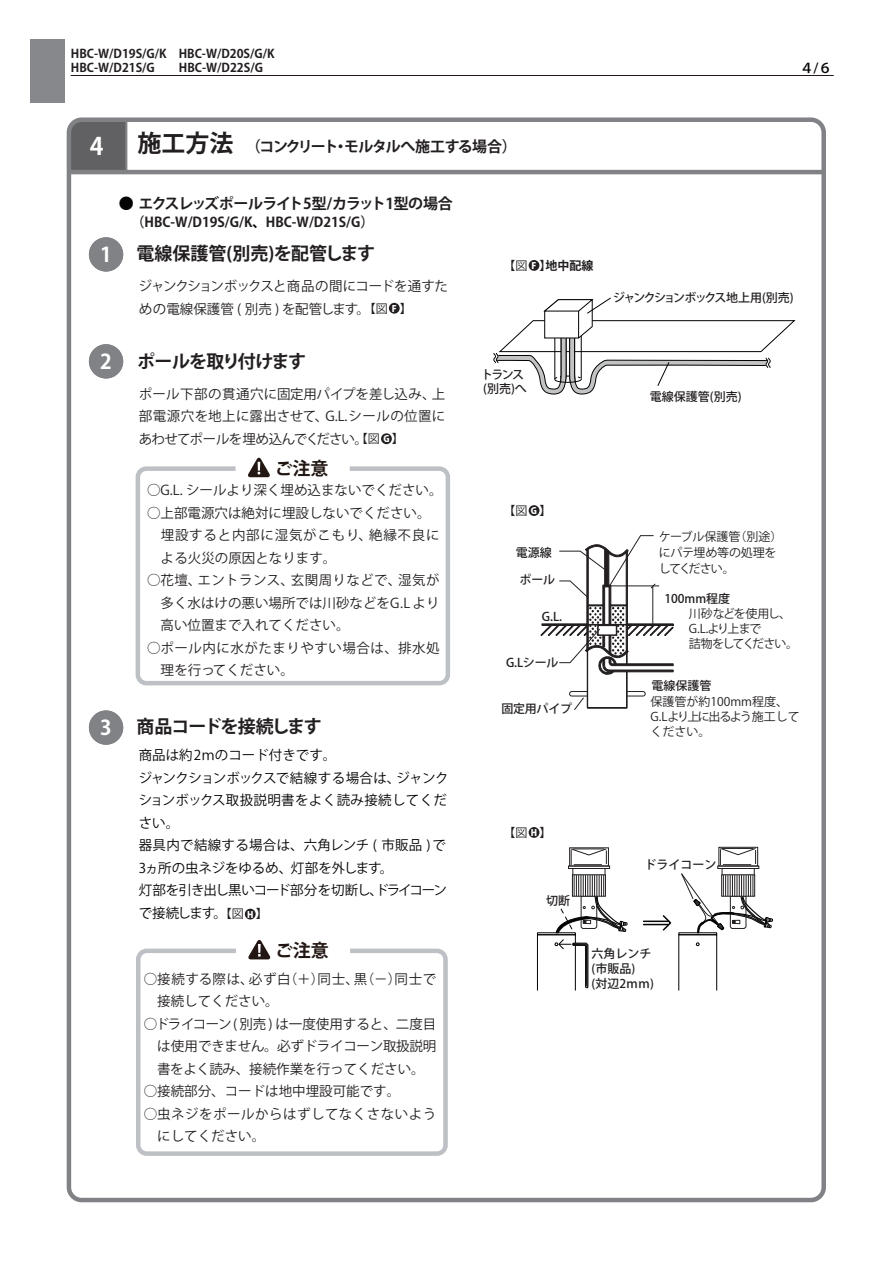
<style>
.page{position:relative;width:893px;height:1263px;background:#fff}
.page>*{position:absolute;margin:0;border:0;box-sizing:border-box;transform-origin:0 0}
.t1{font:700 24px "Koz Go Pro";color:#231f20}
.t2{font:700 24px "Koz Go Pro";color:#fff}
.t3{font:700 20.25px "Koz Go Pro";color:#fff}
.t4{font:700 18px "Koz Go Pro";color:#231f20}
.t5{font:700 18px "Koz Go Pro";letter-spacing:-.07em;color:#231f20}
.t6{font:700 18px "Koz Go Pro";letter-spacing:-.05em;color:#231f20}
.t7{font:700 18px "Koz Go Pro";letter-spacing:-.01em;color:#221713}
.t8{font:700 15px "Koz Go Pro";letter-spacing:-.04em;color:#231f20}
.t9{font:700 15px "Koz Go Pro";letter-spacing:-.08em;color:#231f20}
.t10{font:13.5px/22.5px "Koz Go Pro";color:#231f20;text-align:justify}
.t11{font:13.5px/22.5px "Koz Go Pro";letter-spacing:-.005em;color:#030303}
.t12{font:13.5px/22.5px "Koz Go Pro";letter-spacing:.035em;color:#231f20}
.t13{font:13.5px/22.5px "Koz Go Pro";letter-spacing:.02em;color:#231f20}
.t14{font:700 13.5px "Koz Go Pro";color:#231f20}
.t15{font:13.5px "Koz Go Pro";letter-spacing:.055em;color:#231f20}
.t16{font:500 13.5px "Koz Go Pro";color:#070304}
.t17{font:500 12px/15px "Koz Go Pro";color:#231f20}
.t18{font:700 12px/13.5px "Koz Go Pro";color:#231f20}
.t19{font:12px/15.8px "Koz Go Pro";letter-spacing:-.035em;color:#231f20}
.t20{font:12px/15px "Koz Go Pro";color:#231f20}
.t21{font:12px/15px "Koz Go Pro";letter-spacing:-.12em;color:#231f20}
.t22{font:500 12px "Koz Go Pro";letter-spacing:-.14em;color:#231f20}
.t23{font:800 9px "Koz Go Pro";color:#fff}
.s1{font-weight:800;color:#030303}
.s2{color:#030303}
</style>
<div class="page">
<svg style="left:644px;top:915px;width:28px;height:16px"></svg>
<div style="left:537px;top:934px;width:39px;height:56px;border:1px solid #030303"></div>
<svg style="left:554px;top:939px;width:34px;height:49px"></svg>
<div style="left:679px;top:934px;width:38px;height:56px;border:1px solid #030303"></div>
<svg style="left:696px;top:942px;width:4px;height:4px"></svg>
<svg style="left:248px;top:940px;width:23px;height:19px"></svg>
<div style="left:136px;top:948px;width:312px;height:208px;border:4px solid #bdc0c4;border-radius:9px"></div>
<svg style="left:248px;top:457px;width:22px;height:20px"></svg>
<div style="left:136px;top:466px;width:314px;height:219px;border:4px solid #bdc0c4;border-radius:9px"></div>
<div style="left:90px;top:238px;width:32px;height:32px;background:#808285;border-radius:50%"></div>
<div style="left:89px;top:237px;width:34px;height:35px;border:2px solid #808285;border-radius:50%"></div>
<div style="left:90px;top:345px;width:32px;height:32px;background:#808285;border-radius:50%"></div>
<div style="left:89px;top:344px;width:34px;height:34px;border:2px solid #808285;border-radius:50%"></div>
<div style="left:90px;top:711px;width:32px;height:33px;background:#808285;border-radius:50%"></div>
<div style="left:89px;top:710px;width:34px;height:35px;border:2px solid #808285;border-radius:50%"></div>
<div style="left:72px;top:122px;width:56px;height:48px;background:#616164"></div>
<div style="left:67px;top:117px;width:759px;height:1085px;border:4px solid #808285;border-radius:13px"></div>
<hr style="left:69px;top:170px;width:755px;height:4px;background:#808285">
<div style="left:30px;top:39px;width:34px;height:64px;background:#86888b"></div>
<hr style="left:71px;top:75px;width:763px;height:1px;background:#211814">
<div style="left:529px;top:260px;width:10px;height:11px;background:#231f20;border-radius:50%"></div>
<div style="left:529px;top:505px;width:10px;height:11px;background:#231f20;border-radius:50%"></div>
<div style="left:529px;top:827px;width:10px;height:11px;background:#231f20;border-radius:50%"></div>
<div style="left:245px;top:909px;width:11px;height:10px;background:#231f20;border-radius:50%"></div>
<div style="left:381px;top:433px;width:11px;height:11px;background:#231f20;border-radius:50%"></div>
<div style="left:389px;top:303px;width:11px;height:11px;background:#231f20;border-radius:50%"></div>
<div style="left:569px;top:847px;width:40px;height:19px;border:1px solid #231f20"></div>
<svg style="left:571px;top:848px;width:36px;height:17px"></svg>
<div style="left:568px;top:866px;width:42px;height:3px;border:1px solid #231f20"></div>
<div style="left:573px;top:868px;width:32px;height:7px;border:1px solid #231f20"></div>
<svg style="left:556px;top:875px;width:72px;height:58px"></svg>
<div style="left:719px;top:847px;width:39px;height:19px;border:1px solid #231f20"></div>
<svg style="left:720px;top:848px;width:36px;height:17px"></svg>
<div style="left:717px;top:866px;width:42px;height:3px;border:1px solid #231f20"></div>
<div style="left:722px;top:868px;width:32px;height:7px;border:1px solid #231f20"></div>
<svg style="left:681px;top:873px;width:92px;height:60px"></svg>
<svg style="left:493px;top:297px;width:302px;height:98px"></svg>
<svg style="left:541px;top:535px;width:132px;height:175px"></svg>
<p class="t18" style="left:71px;top:48px;width:205px">HBC-W/D19S/G/K　HBC-W/D20S/G/K<br>HBC-W/D21S/G　　HBC-W/D22S/G</p>
<p class="t16" style="left:800px;top:59px;width:33px">４/６</p>
<h1 class="t2" style="left:90px;top:131px;width:15px">4</h1>
<h1 class="t1" style="left:137px;top:128px;width:97px">施工方法</h1>
<p class="t9" style="left:246px;top:137px;width:272px">（コンクリート・モルタルへ施工する場合）</p>
<p class="t8" style="left:119px;top:194px;width:335px"><span class="s1">●</span> エクスレッズポールライト5型/カラット1型の場合</p>
<p class="t14" style="left:131px;top:213px;width:244px">（HBC-W/D19S/G/K<span class="s2">、</span>HBC-W/D21S/G）</p>
<h2 class="t3" style="left:100px;top:242px;width:13px">1</h2>
<h3 class="t4" style="left:137px;top:242px;width:240px">電線保護管(別売)を配管します</h3>
<p class="t18" style="left:546px;top:259px;width:49px">地中配線</p>
<p class="t19" style="left:503px;top:258px;width:49px">【図　】</p>
<p class="t23" style="left:532px;top:260px;width:6px">F</p>
<p class="t10" style="left:139px;top:276px;width:311px">ジャンクションボックスと商品の間にコードを通すための電線保護管 ( 別売 ) を配管します。</p>
<p class="t19" style="left:364px;top:301px;width:49px">【図　】</p>
<p class="t23" style="left:392px;top:303px;width:6px">F</p>
<h2 class="t3" style="left:100px;top:349px;width:13px">12</h2>
<h3 class="t6" style="left:137px;top:350px;width:171px">ポールを取り付けます</h3>
<p class="t10" style="left:139px;top:383px;width:308px">ポール下部の貫通穴に固定用パイプを差し込み、上部電源穴を地上に露出させて、G.L.シールの位置にあわせてポールを埋め込んでください。</p>
<p class="t19" style="left:356px;top:431px;width:49px">【図　】</p>
<p class="t23" style="left:383px;top:433px;width:8px">G</p>
<p class="t17" style="left:481px;top:369px;width:47px;line-height:13.5px">トランス(別売)へ</p>
<h3 class="t7" style="left:275px;top:457px;width:55px">ご注意</h3>
<p class="t10" style="left:147px;top:479px;width:297px">○G.L. シールより深く埋め込まないでください。</p>
<p class="t10" style="left:147px;top:502px;width:285px">○上部電源穴は絶対に埋設しないでください。</p>
<p class="t15" style="left:147px;top:526px;width:294px">　埋設すると内部に湿気がこもり、絶縁不良に</p>
<p class="t10" style="left:161px;top:547px;width:177px">よる火災の原因となります。</p>
<p class="t10" style="left:161px;top:569px;width:280px;text-indent:-14px">○花壇、エントランス、玄関周りなどで、湿気が多く水はけの悪い場所では川砂などをG.L より高い位置まで入れてください。</p>
<p class="t12" style="left:161px;top:637px;width:281px;text-indent:-14px">○ポール内に水がたまりやすい場合は、排水処理を行ってください。</p>
<p class="t19" style="left:503px;top:503px;width:49px">【図　】</p>
<p class="t23" style="left:531px;top:505px;width:8px">G</p>
<p class="t17" style="left:516px;top:545px;width:37px">電源線</p>
<p class="t17" style="left:520px;top:573px;width:37px">ポール</p>
<p class="t17" style="left:542px;top:609px;width:22px">G.L.</p>
<p class="t17" style="left:506px;top:656px;width:54px">G.Lシール</p>
<p class="t17" style="left:501px;top:702px;width:72px">固定用パイプ</p>
<h2 class="t3" style="left:100px;top:715px;width:13px">13</h2>
<h3 class="t5" style="left:137px;top:714px;width:187px">商品コードを接続します</h3>
<p class="t11" style="left:139px;top:744px;width:311px">商品は約2ｍのコード付きです。<br>ジャンクションボックスで結線する場合は、ジャンクションボックス取扱説明書をよく読み接続してください。<br>器具内で結線する場合は、六角レンチ ( 市販品 )で<br>3ヵ所の虫ネジをゆるめ、灯部を外します。<br>灯部を引き出し黒いコード部分を切断し、ドライコーンで接続します。</p>
<p class="t19" style="left:220px;top:906px;width:49px">【図　】</p>
<p class="t23" style="left:247px;top:908px;width:8px">H</p>
<p class="t19" style="left:503px;top:825px;width:49px">【図　】</p>
<p class="t23" style="left:531px;top:827px;width:8px">H</p>
<p class="t17" style="left:546px;top:893px;width:25px">切断</p>
<p class="t22" style="left:613px;top:290px;width:182px">ジャンクションボックス地上用(別売)</p>
<p class="t17" style="left:650px;top:389px;width:93px">電線保護管(別売)</p>
<p class="t19" style="left:659px;top:529px;width:125px">ケーブル保護管（別途）にパテ埋め等の処理をしてください。</p>
<p class="t17" style="left:664px;top:591px;width:67px">100mm程度</p>
<p class="t21" style="left:689px;top:606px;width:111px">川砂などを使用し、<br>G.L.より上まで<br>詰物をしてください。</p>
<p class="t17" style="left:651px;top:678px;width:61px">電線保護管</p>
<p class="t20" style="left:650px;top:694px;width:151px">保護管が約100mm程度、<br>G.Lより上に出るよう施工してください。</p>
<p class="t17" style="left:644px;top:858px;width:73px">ドライコーン</p>
<h3 class="t7" style="left:275px;top:939px;width:55px">ご注意</h3>
<p class="t13" style="left:157px;top:968px;width:281px;text-indent:-13px">○接続する際は、必ず白（＋）同士、黒（－）同士で接続してください。</p>
<p class="t10" style="left:157px;top:1013px;width:281px;text-indent:-14px">○ドライコーン(別売) は一度使用すると、二度目は使用できません。必ずドライコーン取扱説明書をよく読み、接続作業を行ってください。</p>
<p class="t10" style="left:144px;top:1080px;width:258px">○接続部分、コードは地中埋設可能です。</p>
<p class="t12" style="left:157px;top:1103px;width:281px;text-indent:-14px">○虫ネジをポールからはずしてなくさないようにしてください。</p>
<p class="t17" style="left:592px;top:946px;width:64px">六角レンチ(市販品)<br>(対辺2ｍｍ)</p>
</div>
